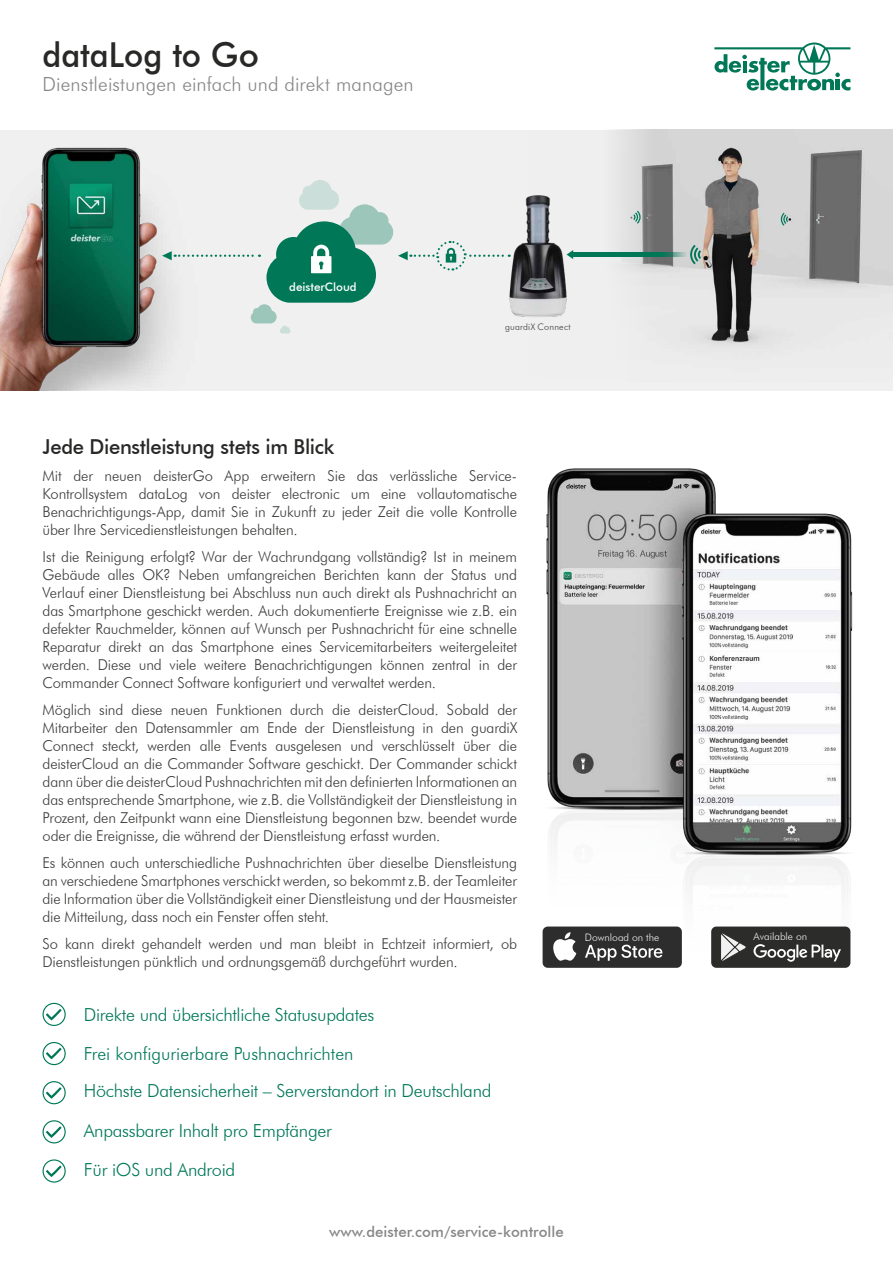
<style>
.page{position:relative;width:893px;height:1263px;background:#fff}
.page>*{position:absolute;margin:0;border:0;box-sizing:border-box;transform-origin:0 0}
.t1{font:500 34.35px "Futura BT";color:#282827;scale:.95 1}
.t2{font:500 20.7px "Futura BT";letter-spacing:-.015em;color:#282827}
.t3{font:300 19.5px "Futura BT";letter-spacing:.005em;color:#878787}
.t4{font:300 18px/39.2px "Futura BT";letter-spacing:-.015em;color:#007858}
.t5{font:300 15px/18px "Futura BT";letter-spacing:-.01em;color:#3c3c3b;text-align:justify}
.t6{font:500 15px "Futura BT";color:#878787}
.t7{font:500 11.7px "Futura BT";color:#fff}
.t8{font:300 10.35px "Futura BT";color:#f2f2f2}
.t9{font:300 9px "Futura BT";letter-spacing:.025em;color:#3c3c3b}
</style>
<div class="page">
<div style="left:0;top:130px;width:893px;height:261px;background:#f0f0f0"></div>
<img style="left:573px;top:130px;width:320px;height:218px">
<svg style="left:781px;top:213px;width:7px;height:13px"></svg>
<svg style="left:633px;top:211px;width:8px;height:13px"></svg>
<svg style="left:690px;top:245px;width:11px;height:19px"></svg>
<svg style="left:567px;top:250px;width:6px;height:9px"></svg>
<svg style="left:572px;top:252px;width:127px;height:5px"></svg>
<img style="left:510px;top:195px;width:57px;height:122px">
<img style="left:0;top:147px;width:171px;height:244px">
<img style="left:543px;top:468px;width:310px;height:500px">
<div style="left:711px;top:926px;width:139px;height:42px;background:#2c2c2b;border-radius:5px"></div>
<svg style="left:721px;top:933px;width:120px;height:29px"></svg>
<div style="left:543px;top:926px;width:139px;height:42px;background:#2c2d2c;border-radius:5px"></div>
<svg style="left:553px;top:932px;width:23px;height:29px"></svg>
<svg style="left:585px;top:945px;width:77px;height:16px"></svg>
<svg style="left:162px;top:180px;width:348px;height:154px"></svg>
<div style="left:43px;top:1081px;width:23px;height:23px;border:1px solid #007858;border-radius:50%"></div>
<svg style="left:46px;top:1087px;width:16px;height:12px"></svg>
<div style="left:43px;top:1120px;width:23px;height:23px;border:1px solid #007858;border-radius:50%"></div>
<svg style="left:46px;top:1126px;width:16px;height:12px"></svg>
<div style="left:43px;top:1159px;width:23px;height:23px;border:1px solid #007858;border-radius:50%"></div>
<svg style="left:46px;top:1165px;width:16px;height:12px"></svg>
<div style="left:43px;top:1042px;width:23px;height:23px;border:1px solid #007858;border-radius:50%"></div>
<svg style="left:46px;top:1047px;width:16px;height:12px"></svg>
<div style="left:43px;top:1003px;width:23px;height:23px;border:1px solid #007858;border-radius:50%"></div>
<svg style="left:46px;top:1009px;width:16px;height:11px"></svg>
<svg style="left:714px;top:43px;width:136px;height:48px"></svg>
<h1 class="t1" style="left:43px;top:34px;width:229px">dataLog to Go</h1>
<h3 class="t3" style="left:43px;top:72px;width:373px">Dienstleistungen einfach und direkt managen</h3>
<p class="t7" style="left:289px;top:280px;width:69px">deisterCloud</p>
<p class="t9" style="left:505px;top:321px;width:67px">guardiX Connect</p>
<h2 class="t2" style="left:43px;top:434px;width:293px">Jede Dienstleistung stets im Blick</h2>
<p class="t5" style="left:43px;top:466px;width:476px">Mit der neuen deisterGo App erweitern Sie das verlässliche Service-Kontrollsystem dataLog von deister electronic um eine vollautomatische Benachrichtigungs-App, damit Sie in Zukunft zu jeder Zeit die volle Kontrolle über Ihre Servicedienstleistungen behalten.</p>
<p class="t5" style="left:43px;top:547px;width:476px">Ist die Reinigung erfolgt? War der Wachrundgang vollständig? Ist in meinem Gebäude alles OK? Neben umfangreichen Berichten kann der Status und Verlauf einer Dienstleistung bei Abschluss nun auch direkt als Pushnachricht an das Smartphone geschickt werden. Auch dokumentierte Ereignisse wie z.B. ein defekter Rauchmelder, können auf Wunsch per Pushnachricht für eine schnelle Reparatur direkt an das Smartphone eines Servicemitarbeiters weitergeleitet werden. Diese und viele weitere Benachrichtigungen können zentral in der Commander Connect Software konfiguriert und verwaltet werden.</p>
<p class="t5" style="left:43px;top:700px;width:476px">Möglich sind diese neuen Funktionen durch die deisterCloud. Sobald der Mitarbeiter den Datensammler am Ende der Dienstleistung in den guardiX Connect steckt, werden alle Events ausgelesen und verschlüsselt über die deisterCloud an die Commander Software geschickt. Der Commander schickt dann über die deisterCloud Pushnachrichten mit den definierten Informationen an das entsprechende Smartphone, wie z.B. die Vollständigkeit der Dienstleistung in Prozent, den Zeitpunkt wann eine Dienstleistung begonnen bzw. beendet wurde oder die Ereignisse, die während der Dienstleistung erfasst wurden.</p>
<p class="t5" style="left:43px;top:853px;width:476px">Es können auch unterschiedliche Pushnachrichten über dieselbe Dienstleistung an verschiedene Smartphones verschickt werden, so bekommt z.B. der Teamleiter die Information über die Vollständigkeit einer Dienstleistung und der Hausmeister die Mitteilung, dass noch ein Fenster offen steht.</p>
<p class="t5" style="left:43px;top:934px;width:476px">So kann direkt gehandelt werden und man bleibt in Echtzeit informiert, ob<br>Dienstleistungen pünktlich und ordnungsgemäß durchgeführt wurden.</p>
<p class="t4" style="left:84px;top:995px;width:292px">Direkte und übersichtliche Statusupdates</p>
<p class="t4" style="left:84px;top:1034px;width:271px">Frei konfigurierbare Pushnachrichten</p>
<p class="t4" style="left:84px;top:1070px;width:409px">Höchste Datensicherheit – Serverstandort in Deutschland</p>
<p class="t4" style="left:84px;top:1111px;width:249px">Anpassbarer Inhalt pro Empfänger<br>Für iOS und Android</p>
<p class="t6" style="left:329px;top:1222px;width:236px">www.deister.com/service-kontrolle</p>
<p class="t8" style="left:585px;top:931px;width:76px">Download on the</p>
<p class="t8" style="left:753px;top:930px;width:55px">Available on</p>
</div>
